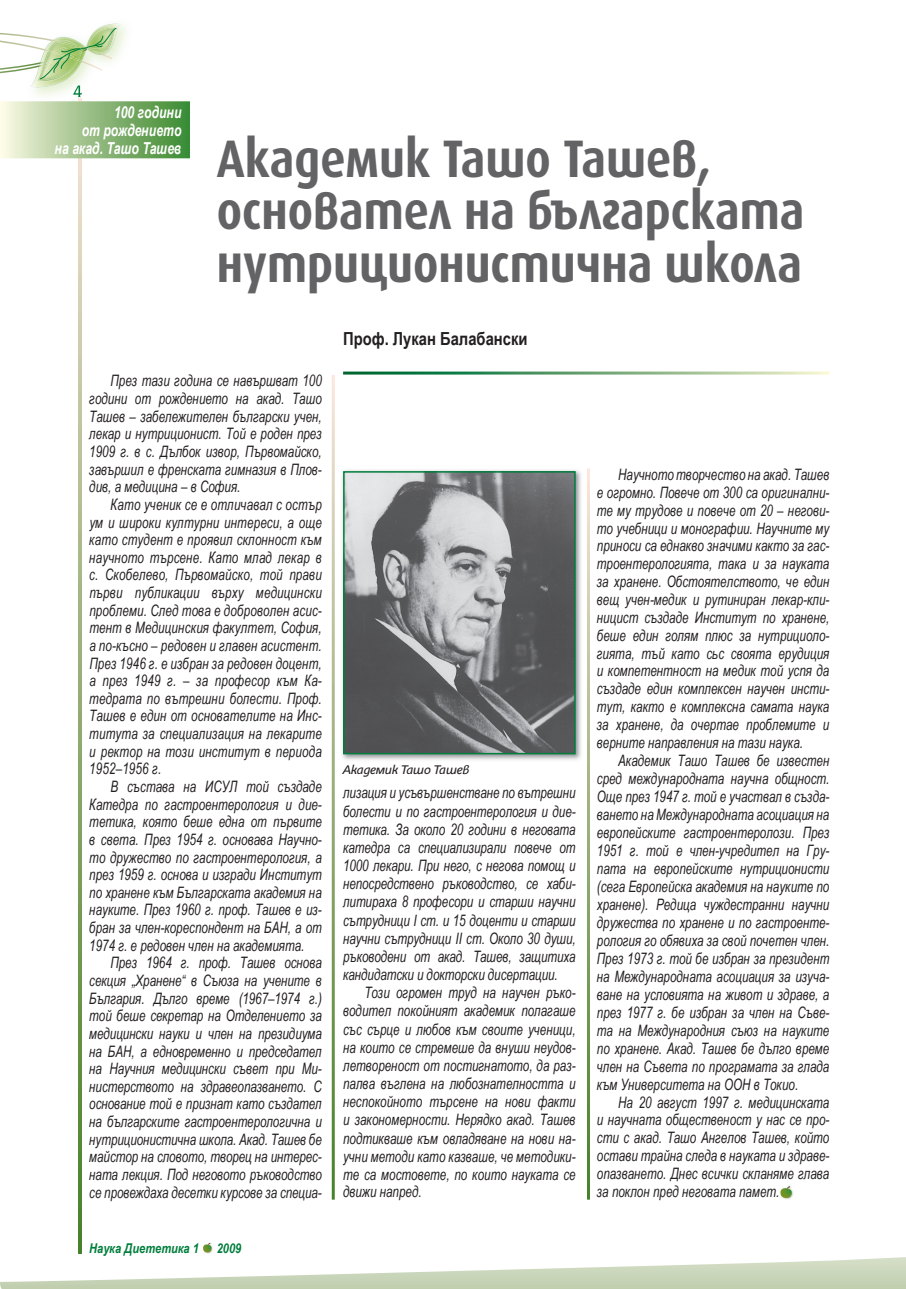
<style>
.page{position:relative;width:906px;height:1289px;background:#fff}
.page>*{position:absolute;margin:0;border:0;box-sizing:border-box;transform-origin:0 0}
.t1{font:700 52.8px/52.5px "Hermes Bg";color:#636366;scale:.86 1}
.t2{font:700 18px "Arial Narrow";color:#231f20}
.t3{font:italic 700 16.5px/18px "Arial Narrow";color:#fff;text-align:right;scale:.9 1}
.t4{font:italic 15.75px/17.7px "Arial Narrow";color:#231f20;text-align:justify;scale:.9 1}
.t5{font:italic 700 13.5px "Arial Narrow";color:#007e3d}
.t6{font:italic 13.5px "HS Grotesk Bg";letter-spacing:-.015em;color:#231f20}
</style>
<div class="page">
<svg style="left:0;top:1185px;width:906px;height:103px"></svg>
<svg style="left:79px;top:158px;width:3px;height:1094px;background:#96ad76"></svg>
<svg style="left:202px;top:1241px;width:12px;height:13px"></svg>
<svg style="left:0;top:32px;width:25px;height:42px"></svg>
<svg style="left:73px;top:88px;width:9px;height:13px"></svg>
<img style="left:25px;top:35px;width:14px;height:14px">
<img style="left:25px;top:64px;width:5px;height:6px">
<img style="left:30px;top:63px;width:56px;height:25px">
<img style="left:100px;top:23px;width:21px;height:32px">
<img style="left:117px;top:28px;width:1px;height:25px">
<img style="left:98px;top:27px;width:19px;height:1px">
<img style="left:36px;top:40px;width:3px;height:10px">
<img style="left:36px;top:62px;width:45px;height:19px">
<svg style="left:39px;top:28px;width:78px;height:52px"></svg>
<img style="left:779px;top:1185px;width:15px;height:15px">
<div style="left:0;top:101px;width:190px;height:21px;background:linear-gradient(to right,#f9f6e0,#38872d)"></div>
<div style="left:0;top:119px;width:190px;height:21px;background:linear-gradient(to right,#f9f6e0,#38872d)"></div>
<div style="left:0;top:137px;width:190px;height:21px;background:linear-gradient(to right,#f9f6e0,#38872d)"></div>
<img style="left:342px;top:470px;width:239px;height:290px">
<img style="left:346px;top:474px;width:227px;height:277px">
<div style="left:343px;top:471px;width:233px;height:283px;border:2px solid #007e3d"></div>
<hr style="left:332px;top:375px;width:3px;height:824px;background:#fff">
<hr style="left:587px;top:468px;width:3px;height:731px;background:#fff">
<p class="t3" style="left:55px;top:103px;width:142px">100 години<br>от рождението<br>на акад. Ташо Ташев</p>
<h1 class="t1" style="left:217px;top:136px;width:684px">Академик Ташо Ташев, основател на българската нутриционистична школа</h1>
<p class="t2" style="left:343px;top:328px;width:186px">Проф. Лукан Балабански</p>
<p class="t4" style="left:89px;top:372px;width:260px;text-indent:21px">През тази година се навършват 100 години от рождението на акад. Ташо Ташев – забележителен български учен, лекар и нутриционист. Той е роден през 1909 г. в с. Дълбок извор, Първомайско, завършил е френската гимназия в Плов&shy;див, а медицина – в София.</p>
<p class="t4" style="left:89px;top:495px;width:260px;text-indent:21px">Като ученик се е отличавал с остър ум и широки културни интереси, а още като студент е проявил склонност към научното търсене. Като млад лекар в с. Скобелево, Първомайско, той прави първи публикации върху медицински проблеми. След това е доброволен асис&shy;тент в Медицинския факултет, София, а по-късно – редовен и главен асистент.<br>През 1946 г. е избран за редовен доцент, а през 1949 г. – за професор към Ка&shy;тедрата по вътрешни болести. Проф.<br>Ташев е един от основателите на Инс&shy;титута за специализация на лекарите и ректор на този институт в периода 1952–1956 г.</p>
<p class="t4" style="left:89px;top:777px;width:260px;text-indent:21px">В състава на ИСУЛ той създаде Катедра по гастроентерология и дие&shy;тетика, която беше една от първите в света. През 1954 г. основава Научно&shy;то дружество по гастроентерология, а през 1959 г. основа и изгради Институт по хранене към Българската академия на науките. През 1960 г. проф. Ташев е из&shy;бран за член-кореспондент на БАН, а от 1974 г. е редовен член на академията.</p>
<p class="t4" style="left:89px;top:953px;width:260px;text-indent:21px">През 1964 г. проф. Ташев основа секция „Хранене“ в Съюза на учените в България. Дълго време (1967–1974 г.) той беше секретар на Отделението за медицински науки и член на президиума на БАН, а едновременно и председател на Научния медицински съвет при Ми&shy;нистерството на здравеопазването. С основание той е признат като създател на българските гастроентерологична и нутриционистична школа. Акад. Ташев бе майстор на словото, творец на интерес&shy;ната лекция. Под неговото ръководство се провеждаха десетки курсове за специа-</p>
<p class="t5" style="left:89px;top:1239px;width:111px">Наука Диететика 1</p>
<p class="t5" style="left:217px;top:1239px;width:26px">2009</p>
<p class="t6" style="left:343px;top:764px;width:128px">Академик Ташо Ташев</p>
<p class="t4" style="left:343px;top:783px;width:260px;line-height:18.1px">лизация и усъвършенстване по вътрешни болести и по гастроентерология и дие&shy;тетика. За около 20 години в неговата катедра са специализирали повече от 1000 лекари. При него, с негова помощ и непосредствено ръководство, се хаби&shy;литираха 8 професори и старши научни сътрудници I ст. и 15 доценти и старши научни сътрудници II ст. Около 30 души, ръководени от акад. Ташев, защитиха кандидатски и докторски дисертации.</p>
<p class="t4" style="left:343px;top:983px;width:260px;line-height:18.1px;text-indent:21px">Този огромен труд на научен ръко&shy;водител покойният академик полагаше със сърце и любов към своите ученици, на които се стремеше да внуши неудов&shy;летвореност от постигнатото, да раз&shy;палва въглена на любознателността и неспокойното търсене на нови факти и закономерности. Нерядко акад. Ташев подтикваше към овладяване на нови на&shy;учни методи като казваше, че методики&shy;те са мостовете, по които науката се движи напред.</p>
<p class="t4" style="left:597px;top:465px;width:260px;text-indent:21px">Научното творчество на акад. Ташев е огромно. Повече от 300 са оригинални&shy;те му трудове и повече от 20 – негови&shy;то учебници и монографии. Научните му приноси са еднакво значими както за гас&shy;троентерологията, така и за науката за хранене. Обстоятелството, че един вещ учен-медик и рутиниран лекар-кли&shy;ницист създаде Институт по хранене, беше един голям плюс за нутрициоло&shy;гията, тъй като сьс своята ерудиция и компетентност на медик той успя да създаде един комплексен научен инсти&shy;тут, както е комплексна самата наука за хранене, да очертае проблемите и верните направления на тази наука.</p>
<p class="t4" style="left:597px;top:751px;width:260px;text-indent:21px">Академик Ташo Ташев бе известен сред международната научна общност.<br>Още през 1947 г. той е участвал в създа&shy;ването на Международната асоциация на европейските гастроентеролози. През 1951 г. той е член-учредител на Гру&shy;пата на европейските нутриционисти (сега Европейска академия на науките по хранене). Редица чуждестранни научни дружества по хранене и по гастроенте&shy;рология го обявиха за свой почетен член.<br>През 1973 г. той бе избран за президент на Международната асоциация за изуча&shy;ване на условията на живот и здраве, а през 1977 г. бе избран за член на Съве&shy;та на Международния съюз на науките по хранене. Акад. Ташев бе дълго време член на Съвета по програмата за глада към Университета на ООН в Токио.</p>
<p class="t4" style="left:597px;top:1092px;width:260px;text-indent:21px">На 20 август 1997 г. медицинската и научната общественост у нас се про&shy;сти с акад. Ташо Ангелов Ташев, който остави трайна следа в науката и здраве&shy;опазването. Днес всички скланяме глава за поклон пред неговата памет.</p>
</div>
